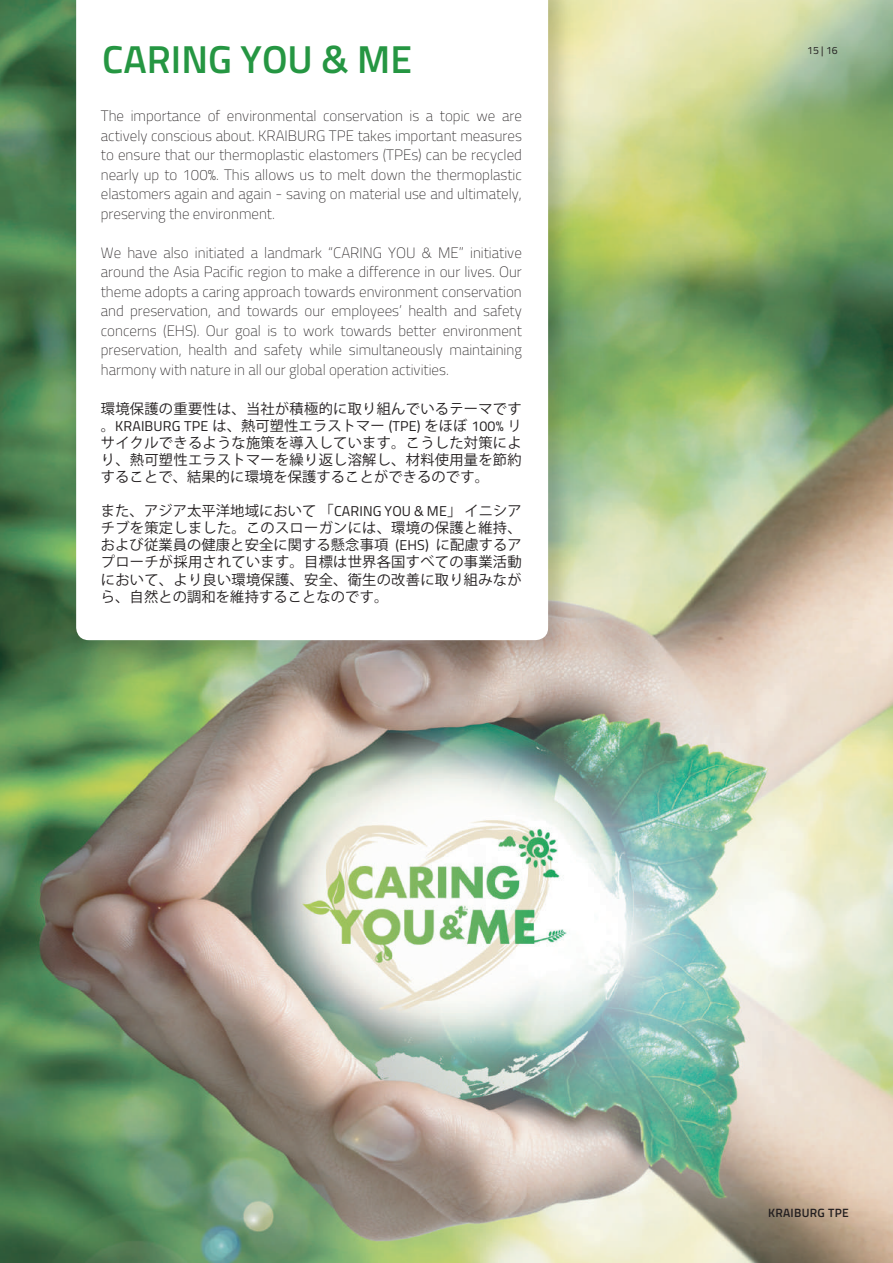
<style>
.page{position:relative;width:893px;height:1263px;background:#fff}
.page>*{position:absolute;margin:0;border:0;box-sizing:border-box;transform-origin:0 0}
.t1{font:600 39px "Titillium Web";color:#259642}
.t2{font:100 15px/19.5px "Titillium Web";color:#231f20;text-align:justify}
.t3{font:14.25px/17.1px "Koz Go Pr 6 N";letter-spacing:.02em;color:#231f20;text-align:justify}
.t4{font:14.25px "Titillium Web";letter-spacing:.01em;color:#231f20}
.t5{font:600 12px "Titillium Web";letter-spacing:.025em;color:#231f20}
.t6{font:10.5px "Titillium Web";color:#231f20}
.s1{font-family:"Koz Go Pr 6 N"}
.s2{font-family:"Titillium Web"}
</style>
<div class="page">
<img style="left:0;top:0;width:893px;height:1263px">
<img style="left:63px;top:0;width:519px;height:683px">
<svg style="left:76px;top:0;width:472px;height:640px"></svg>
<h1 class="t1" style="left:102px;top:30px;width:311px">CARING YOU &amp; ME</h1>
<p class="t2" style="left:101px;top:105px;width:423px">The importance of environmental conservation is a topic we are actively conscious about. KRAIBURG TPE takes important measures to ensure that our thermoplastic elastomers (TPEs) can be recycled nearly up to 100%. This allows us to melt down the thermoplastic elastomers again and again - saving on material use and ultimately, preserving the environment.</p>
<p class="t2" style="left:101px;top:242px;width:423px">We have also initiated a landmark “CARING YOU &amp; ME” initiative around the Asia Pacific region to make a difference in our lives. Our theme adopts a caring approach towards environment conservation and preservation, and towards our employees’ health and safety concerns (EHS). Our goal is to work towards better environment preservation, health and safety while simultaneously maintaining harmony with nature in all our global operation activities.</p>
<p class="t3" style="left:101px;top:400px;width:422px">環境保護の重要性は、当社が積極的に取り組んでいるテーマです</p>
<p class="t4" style="left:101px;top:415px;width:423px"><span class="s1">。</span>KRAIBURG TPE <span class="s1">は、熱可塑性エラストマー</span> (TPE) <span class="s1">をほぼ</span> 100% <span class="s1">リ</span></p>
<p class="t3" style="left:101px;top:434px;width:422px">サイクルできるような施策を導入しています。こうした対策により、熱可塑性エラストマーを繰り返し溶解し、材料使用量を節約することで、結果的に環境を保護することができるのです。</p>
<p class="t3" style="left:101px;top:503px;width:423px">また、アジア太平洋地域において 「<span class="s2">CARING YOU &amp; ME</span>」 イニシアチブを策定しました。このスローガンには、環境の保護と維持、および従業員の健康と安全に関する懸念事項 <span class="s2">(EHS)</span> に配慮するアプローチが採用されています。目標は世界各国すべての事業活動において、より良い環境保護、安全、衛生の改善に取り組みながら、自然との調和を維持することなのです。</p>
<p class="t6" style="left:807px;top:43px;width:32px">15 | 16</p>
<p class="t5" style="left:768px;top:1203px;width:82px">KRAIBURG TPE</p>
</div>
